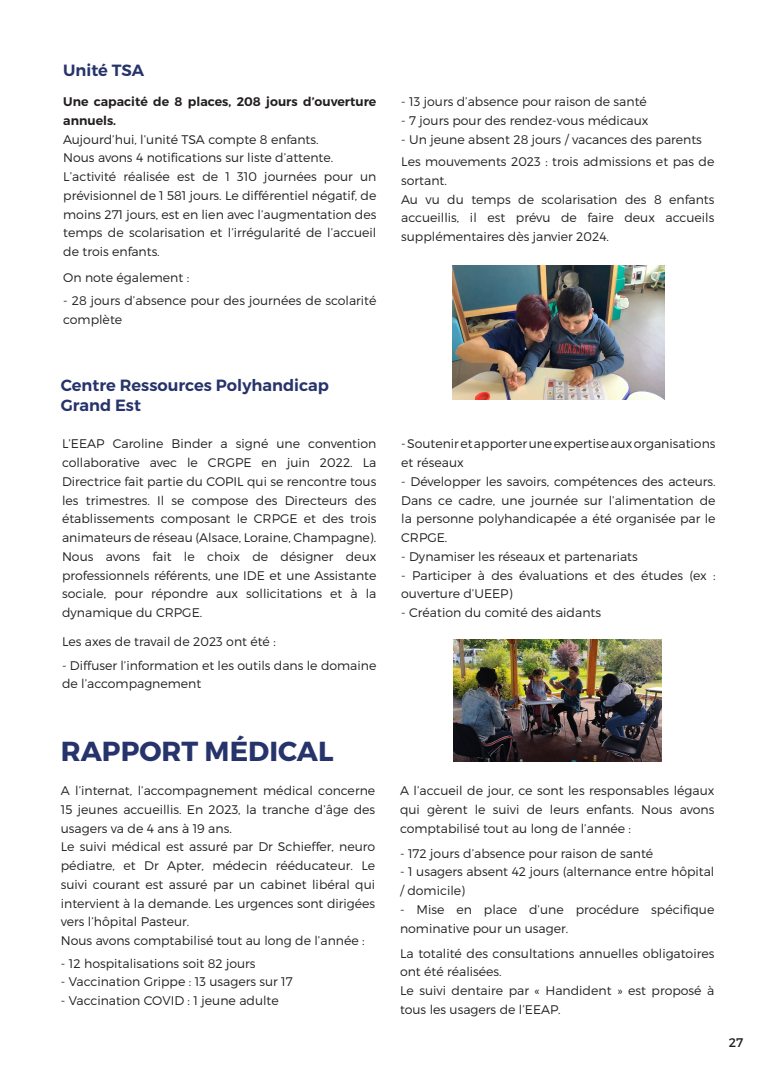
<style>
.page{position:relative;width:780px;height:1088px;background:#fff}
.page>*{position:absolute;margin:0;border:0;box-sizing:border-box;transform-origin:0 0}
.t1{font:700 27.5px "Montserrat";color:#27346b}
.t2{font:600 16.25px "Montserrat";color:#27346b}
.t3{font:300 12.5px/18.8px "Montserrat";color:#231f20}
.t4{font:600 12.5px/18.8px "Montserrat";color:#231f20}
.t5{font:12.5px "Montserrat";color:#231f20}
</style>
<div class="page">
<img style="left:453px;top:640px;width:208px;height:122px">
<img style="left:452px;top:265px;width:212px;height:135px">
<p class="t2" style="left:63px;top:60px;width:83px">Unité TSA</p>
<p class="t4" style="left:63px;top:92px;width:314px">Une capacité de 8 places, 208 jours d’ouverture annuels.</p>
<p class="t3" style="left:63px;top:130px;width:257px">Aujourd’hui, l’unité TSA compte 8 enfants.</p>
<p class="t3" style="left:63px;top:148px;width:271px">Nous avons 4 notifications sur liste d’attente.</p>
<p class="t3" style="left:63px;top:167px;width:315px;text-align:justify">L’activité réalisée est de 1 310 journées pour un prévisionnel de 1 581 jours. Le différentiel négatif, de moins 271 jours, est en lien avec l’augmentation des temps de scolarisation et l’irrégularité de l’accueil de trois enfants.</p>
<p class="t3" style="left:63px;top:268px;width:127px">On note également :</p>
<p class="t3" style="left:63px;top:291px;width:314px">- 28 jours d’absence pour des journées de scolarité complète</p>
<p class="t2" style="left:61px;top:375px;width:269px">Centre Ressources Polyhandicap</p>
<p class="t2" style="left:61px;top:395px;width:82px">Grand Est</p>
<p class="t3" style="left:62px;top:434px;width:316px;text-align:justify">L’EEAP Caroline Binder a signé une convention collaborative avec le CRGPE en juin 2022. La Directrice fait partie du COPIL qui se rencontre tous les trimestres. Il se compose des Directeurs des établissements composant le CRPGE et des trois animateurs de réseau (Alsace, Loraine, Champagne).</p>
<p class="t3" style="left:62px;top:547px;width:316px;text-align:justify">Nous avons fait le choix de désigner deux professionnels référents, une IDE et une Assistante sociale, pour répondre aux sollicitations et à la dynamique du CRPGE.</p>
<p class="t3" style="left:62px;top:632px;width:215px">Les axes de travail de 2023 ont été :</p>
<p class="t3" style="left:62px;top:655px;width:316px">- Diffuser l’information et les outils dans le domaine de l’accompagnement</p>
<p class="t1" style="left:61px;top:734px;width:274px">RAPPORT MÉDICAL</p>
<p class="t3" style="left:61px;top:781px;width:316px;text-align:justify">A l’internat, l’accompagnement médical concerne 15 jeunes accueillis. En 2023, la tranche d’âge des usagers va de 4 ans à 19 ans.</p>
<p class="t3" style="left:61px;top:837px;width:316px;text-align:justify">Le suivi médical est assuré par Dr Schieffer, neuro pédiatre, et Dr Apter, médecin rééducateur. Le suivi courant est assuré par un cabinet libéral qui intervient à la demande. Les urgences sont dirigées vers l’hôpital Pasteur.</p>
<p class="t3" style="left:61px;top:931px;width:305px">Nous avons comptabilisé tout au long de l’année :</p>
<p class="t3" style="left:61px;top:953px;width:196px">- 12 hospitalisations soit 82 jours</p>
<p class="t3" style="left:61px;top:972px;width:233px">- Vaccination Grippe : 13 usagers sur 17</p>
<p class="t3" style="left:61px;top:991px;width:219px">- Vaccination COVID : 1 jeune adulte</p>
<p class="t3" style="left:401px;top:92px;width:247px">- 13 jours d’absence pour raison de santé</p>
<p class="t3" style="left:401px;top:111px;width:249px">- 7 jours pour des rendez-vous médicaux</p>
<p class="t3" style="left:401px;top:130px;width:302px">- Un jeune absent 28 jours / vacances des parents</p>
<p class="t3" style="left:401px;top:152px;width:315px">Les mouvements 2023 : trois admissions et pas de sortant.</p>
<p class="t3" style="left:401px;top:190px;width:315px;text-align:justify">Au vu du temps de scolarisation des 8 enfants accueillis, il est prévu de faire deux accueils supplémentaires dès janvier 2024.</p>
<p class="t3" style="left:401px;top:434px;width:316px">- Soutenir et apporter une expertise aux organisations et réseaux</p>
<p class="t3" style="left:401px;top:472px;width:316px;text-align:justify">- Développer les savoirs, compétences des acteurs.<br>Dans ce cadre, une journée sur l’alimentation de la personne polyhandicapée a été organisée par le CRPGE.</p>
<p class="t3" style="left:401px;top:547px;width:238px">- Dynamiser les réseaux et partenariats</p>
<p class="t3" style="left:401px;top:565px;width:316px">- Participer à des évaluations et des études (ex : ouverture d’UEEP)</p>
<p class="t3" style="left:401px;top:603px;width:201px">- Création du comité des aidants</p>
<p class="t3" style="left:400px;top:781px;width:316px;text-align:justify">A l’accueil de jour, ce sont les responsables légaux qui gèrent le suivi de leurs enfants. Nous avons comptabilisé tout au long de l’année :</p>
<p class="t3" style="left:400px;top:843px;width:255px">- 172 jours d’absence pour raison de santé</p>
<p class="t3" style="left:400px;top:862px;width:316px">- 1 usagers absent 42 jours (alternance entre hôpital / domicile)</p>
<p class="t3" style="left:400px;top:900px;width:316px">- Mise en place d’une procédure spécifique nominative pour un usager.</p>
<p class="t3" style="left:400px;top:943px;width:316px">La totalité des consultations annuelles obligatoires ont été réalisées.</p>
<p class="t3" style="left:400px;top:981px;width:316px">Le suivi dentaire par « Handident » est proposé à tous les usagers de l’EEAP.</p>
<p class="t5" style="left:729px;top:1035px;width:16px">27</p>
</div>
